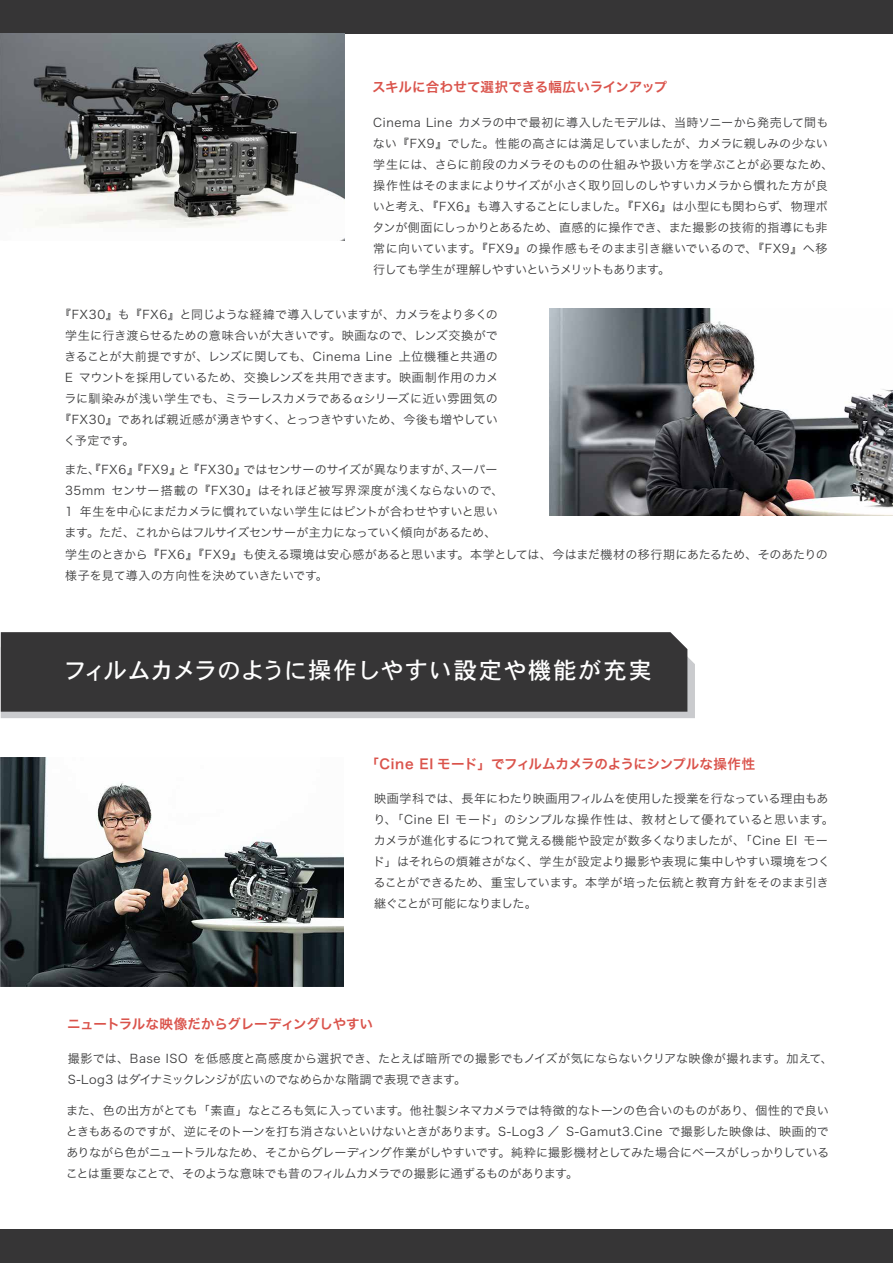
<style>
.page{position:relative;width:893px;height:1263px;background:#fff}
.page>*{position:absolute;margin:0;border:0;box-sizing:border-box;transform-origin:0 0}
.t1{font:23.4px "Heisei Kaku Go Std W5";letter-spacing:.02em;color:#fff}
.t2{font:13.5px "Hira Kaku Pro W6";letter-spacing:-.02em;color:#da534b}
.t3{font:12px/21px "Hira Kaku Pro W3";letter-spacing:-.005em;color:#3c3c3d}
.t4{font:12px "Hira Kaku Pro W3";letter-spacing:.03em;color:#3c3c3d}
</style>
<div class="page">
<div style="left:0;top:0;width:893px;height:34px;background:#363536"></div>
<img style="left:550px;top:309px;width:343px;height:207px">
<div style="left:0;top:1229px;width:893px;height:34px;background:#363536"></div>
<div style="left:1px;top:649px;width:694px;height:69px;background:#cacbce"></div>
<div style="left:1px;top:632px;width:686px;height:80px;background:#363536"></div>
<img style="left:1px;top:757px;width:343px;height:229px">
<img style="left:1px;top:34px;width:343px;height:207px">
<p class="t2" style="left:372px;top:75px;width:297px">スキルに合わせて選択できる幅広いラインアップ</p>
<p class="t3" style="left:373px;top:111px;width:462px">Cinema Line カメラの中で最初に導入したモデルは、当時ソニーから発売して間もない『FX9』でした。性能の高さには満足していましたが、カメラに親しみの少ない学生には、さらに前段のカメラそのものの仕組みや扱い方を学ぶことが必要なため、操作性はそのままによりサイズが小さく取り回しのしやすいカメラから慣れた方が良いと考え、『FX6』も導入することにしました。『FX6』は小型にも関わらず、物理ボタンが側面にしっかりとあるため、直感的に操作でき、また撮影の技術的指導にも非常に向いています。『FX9』の操作感もそのまま引き継いでいるので、『FX9』へ移行しても学生が理解しやすいというメリットもあります。</p>
<p class="t3" style="left:59px;top:303px;width:440px">『FX30』も『FX6』と同じような経緯で導入していますが、カメラをより多くの</p>
<p class="t3" style="left:65px;top:324px;width:434px">学生に行き渡らせるための意味合いが大きいです。映画なので、レンズ交換がで</p>
<p class="t4" style="left:65px;top:346px;width:435px">きることが大前提ですが、レンズに関しても、Cinema Line 上位機種と共通の</p>
<p class="t3" style="left:65px;top:366px;width:435px">E マウントを採用しているため、交換レンズを共用できます。映画制作用のカメ</p>
<p class="t3" style="left:64px;top:387px;width:435px">ラに馴染みが浅い学生でも、ミラーレスカメラであるαシリーズに近い雰囲気の</p>
<p class="t3" style="left:59px;top:408px;width:440px">『FX30』であれば親近感が湧きやすく、とっつきやすいため、今後も増やしてい</p>
<p class="t3" style="left:64px;top:429px;width:72px">く予定です。</p>
<p class="t3" style="left:65px;top:459px;width:440px">また、『FX6』『FX9』と『FX30』ではセンサーのサイズが異なりますが、スーパー35mm センサー搭載の『FX30』はそれほど被写界深度が浅くならないので、1 年生を中心にまだカメラに慣れていない学生にはピントが合わせやすいと思います。ただ、これからはフルサイズセンサーが主力になっていく傾向があるため、</p>
<p class="t3" style="left:65px;top:544px;width:764px">学生のときから『FX6』『FX9』も使える環境は安心感があると思います。本学としては、今はまだ機材の移行期にあたるため、そのあたりの様子を見て導入の方向性を決めていきたいです。</p>
<h1 class="t1" style="left:64px;top:656px;width:590px">フィルムカメラのように操作しやすい設定や機能が充実</h1>
<p class="t2" style="left:365px;top:752px;width:391px">「Cine EI モード」でフィルムカメラのようにシンプルな操作性</p>
<p class="t3" style="left:373px;top:787px;width:462px">映画学科では、長年にわたり映画用フィルムを使用した授業を行なっている理由もあり、「Cine EI モード」のシンプルな操作性は、教材として優れていると思います。カメラが進化するにつれて覚える機能や設定が数多くなりましたが、「Cine EI モード」はそれらの煩雑さがなく、学生が設定より撮影や表現に集中しやすい環境をつくることができるため、重宝しています。本学が培った伝統と教育方針をそのまま引き継ぐことが可能になりました。</p>
<p class="t2" style="left:67px;top:1012px;width:307px">ニュートラルな映像だからグレーディングしやすい</p>
<p class="t3" style="left:68px;top:1047px;width:767px">撮影では、Base ISO を低感度と高感度から選択でき、たとえば暗所での撮影でもノイズが気にならないクリアな映像が撮れます。加えて、<br>S-Log3 はダイナミックレンジが広いのでなめらかな階調で表現できます。</p>
<p class="t3" style="left:66px;top:1099px;width:765px;text-align:justify">また、色の出方がとても「素直」なところも気に入っています。他社製シネマカメラでは特徴的なトーンの色合いのものがあり、個性的で良いときもあるのですが、逆にそのトーンを打ち消さないといけないときがあります。S-Log3 ／ S-Gamut3.Cine で撮影した映像は、映画的でありながら色がニュートラルなため、そこからグレーディング作業がしやすいです。純粋に撮影機材としてみた場合にベースがしっかりしていることは重要なことで、そのような意味でも昔のフィルムカメラでの撮影に通ずるものがあります。</p>
</div>
